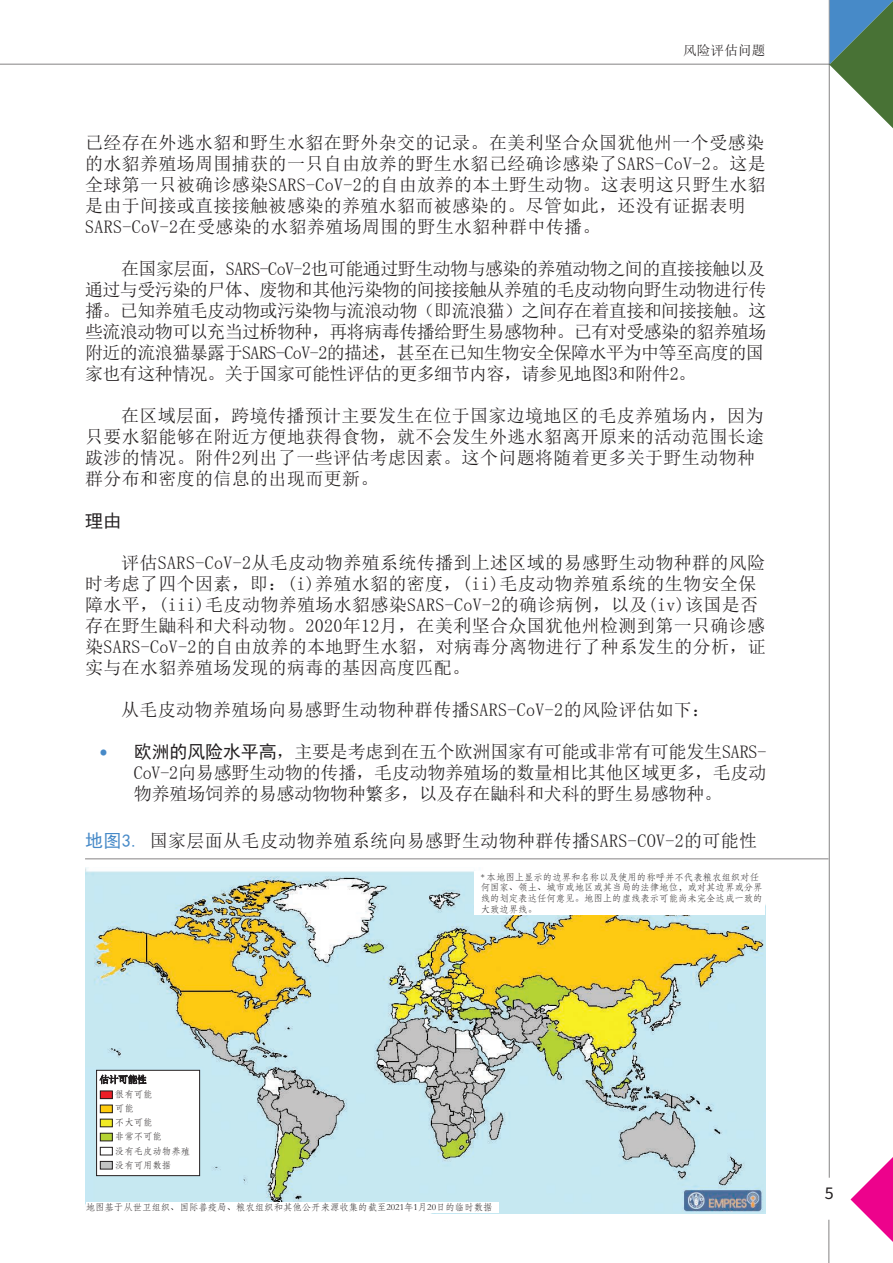
<style>
.page{position:relative;width:893px;height:1263px;background:#fff}
.page>*{position:absolute;margin:0;border:0;box-sizing:border-box;transform-origin:0 0}
.t1{font:18px/21px "Sim Sun";letter-spacing:.02em;color:#231f20}
.t2{font:18px/21px "Sim Sun";letter-spacing:-.03em;color:#231f20}
.t3{font:18px "Sim Hei";color:#231f20}
.t4{font:18px "Source Sans Pro";color:#231f20}
.t5{font:13.5px "Sim Sun";letter-spacing:.02em;color:#231f20}
.t6{font:9.45px/14.1px "ST Fangsong";color:#231f20}
.s1{font-family:"Source Sans Pro";font-weight:900;font-size:21px;color:#478ac8}
.s2{font-family:"Sim Hei"}
.s3{font-family:"Sim Hei";color:#478ac8}
</style>
<div class="page">
<hr style="left:829px;top:0;width:1px;height:1178px;background:#231f20">
<hr style="left:828px;top:1220px;width:1px;height:43px;background:#231f20">
<svg style="left:829px;top:0;width:64px;height:132px"></svg>
<svg style="left:850px;top:1157px;width:43px;height:85px"></svg>
<hr style="left:0;top:64px;width:830px;height:1px;background:#231f20">
<img style="left:86px;top:868px;width:679px;height:345px">
<div style="left:475px;top:871px;width:290px;height:44px;background:#fff"></div>
<div style="left:86px;top:1202px;width:412px;height:11px;background:#fff"></div>
<div style="left:97px;top:1070px;width:103px;height:105px;background:#fff"></div>
<div style="left:96px;top:1070px;width:104px;height:106px;border:1px solid #231f20"></div>
<svg style="left:99px;top:1074px;width:48px;height:11px"></svg>
<div style="left:100px;top:1091px;width:12px;height:7px;background:#ed1f27"></div>
<div style="left:100px;top:1091px;width:12px;height:8px;border:1px solid #211d1e"></div>
<div style="left:100px;top:1105px;width:12px;height:8px;background:#fecb0e"></div>
<div style="left:100px;top:1105px;width:12px;height:8px;border:1px solid #231f20"></div>
<div style="left:100px;top:1119px;width:12px;height:8px;background:#f1eb26"></div>
<div style="left:100px;top:1119px;width:12px;height:8px;border:1px solid #231f20"></div>
<div style="left:100px;top:1133px;width:12px;height:8px;background:#b5d335"></div>
<div style="left:100px;top:1133px;width:12px;height:8px;border:1px solid #231f20"></div>
<div style="left:100px;top:1147px;width:12px;height:8px;border:1px solid #211d1e"></div>
<div style="left:100px;top:1161px;width:12px;height:8px;background:#c2c3c3"></div>
<div style="left:100px;top:1161px;width:12px;height:8px;border:1px solid #231f20"></div>
<hr style="left:85px;top:858px;width:743px;height:1px;background:#231f20">
<p class="t5" style="left:683px;top:44px;width:84px">风险评估问题</p>
<p class="t1" style="left:85px;top:132px;width:682px">已经存在外逃水貂和野生水貂在野外杂交的记录。在美利坚合众国犹他州一个受感染的水貂养殖场周围捕获的一只自由放养的野生水貂已经确诊感染了SARS-CoV-2。这是全球第一只被确诊感染SARS-CoV-2的自由放养的本土野生动物。这表明这只野生水貂是由于间接或直接接触被感染的养殖水貂而被感染的。尽管如此，还没有证据表明SARS-CoV-2在受感染的水貂养殖场周围的野生水貂种群中传播。</p>
<p class="t2" style="left:85px;top:258px;width:683px;text-indent:36px">在国家层面，SARS-CoV-2也可能通过野生动物与感染的养殖动物之间的直接接触以及通过与受污染的尸体、废物和其他污染物的间接接触从养殖的毛皮动物向野生动物进行传播。已知养殖毛皮动物或污染物与流浪动物（即流浪猫）之间存在着直接和间接接触。这些流浪动物可以充当过桥物种，再将病毒传播给野生易感物种。已有对受感染的貂养殖场附近的流浪猫暴露于SARS-CoV-2的描述，甚至在已知生物安全保障水平为中等至高度的国家也有这种情况。关于国家可能性评估的更多细节内容，请参见地图3和附件2。</p>
<p class="t1" style="left:85px;top:405px;width:680px;text-indent:36px">在区域层面，跨境传播预计主要发生在位于国家边境地区的毛皮养殖场内，因为只要水貂能够在附近方便地获得食物，就不会发生外逃水貂离开原来的活动范围长途跋涉的情况。附件2列出了一些评估考虑因素。这个问题将随着更多关于野生动物种群分布和密度的信息的出现而更新。</p>
<p class="t3" style="left:85px;top:511px;width:38px">理由</p>
<p class="t1" style="left:85px;top:552px;width:682px;text-indent:36px">评估SARS-CoV-2从毛皮动物养殖系统传播到上述区域的易感野生动物种群的风险时考虑了四个因素，即：(i)养殖水貂的密度，(ii)毛皮动物养殖系统的生物安全保障水平，(iii)毛皮动物养殖场水貂感染SARS-CoV-2的确诊病例，以及(iv)该国是否存在野生鼬科和犬科动物。2020年12月，在美利坚合众国犹他州检测到第一只确诊感染SARS-CoV-2的自由放养的本地野生水貂，对病毒分离物进行了种系发生的分析，证实与在水貂养殖场发现的病毒的基因高度匹配。</p>
<p class="t1" style="left:121px;top:699px;width:590px">从毛皮动物养殖场向易感野生动物种群传播SARS-CoV-2的风险评估如下：</p>
<p class="t1" style="left:134px;top:741px;width:634px;text-align:justify;text-indent:-34px"><span class="s1">•</span> <span class="s2">欧洲的风险水平高</span>，主要是考虑到在五个欧洲国家有可能或非常有可能发生SARS-CoV-2向易感野生动物的传播，毛皮动物养殖场的数量相比其他区域更多，毛皮动物养殖场饲养的易感动物物种繁多，以及存在鼬科和犬科的野生易感物种。</p>
<p class="t1" style="left:85px;top:830px;width:674px"><span class="s3">地图3.</span> 国家层面从毛皮动物养殖系统向易感野生动物种群传播SARS-COV-2的可能性</p>
<p class="t6" style="left:481px;top:871px;width:283px;line-height:10.5px">* 本地图上显示的边界和名称以及使用的称呼并不代表粮农组织对任何国家、领土、城市或地区或其当局的法律地位，或对其边界或分界线的划定表达任何意见。地图上的虚线表示可能尚未完全达成一致的大致边界线。</p>
<p class="t6" style="left:115px;top:1087px;width:77px">很有可能<br>可能<br>不大可能<br>非常不可能<br>没有毛皮动物养殖没有可用数据</p>
<p class="t6" style="left:86px;top:1200px;width:408px">地图基于从世卫组织、国际兽疫局、粮农组织和其他公开来源收集的截至2021年1月20日的临时数据</p>
<p class="t4" style="left:825px;top:1181px;width:10px">5</p>
</div>
